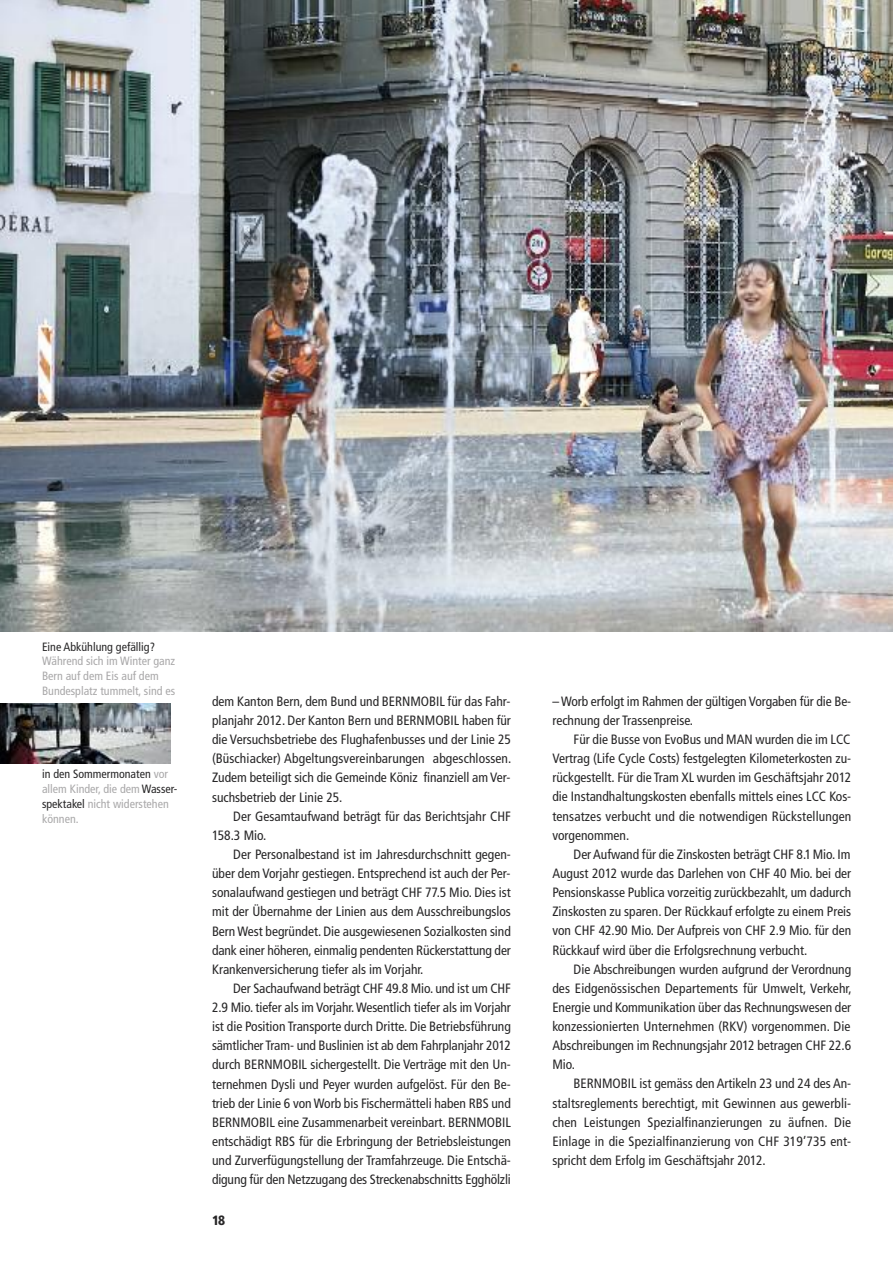
<style>
.page{position:relative;width:893px;height:1263px;background:#fff}
.page>*{position:absolute;margin:0;border:0;box-sizing:border-box;transform-origin:0 0}
.t1{font:condensed 13.5px/19.2px "Frutiger";color:#272627;text-align:justify}
.t2{font:900 condensed 13.5px "Frutiger";color:#272627}
.t3{font:condensed 12px/14.9px "Frutiger";color:#a9a8a9}
.t4{font:condensed 12px "Frutiger";color:#272627}
.s1{color:#272627}
</style>
<div class="page">
<img style="left:0;top:0;width:893px;height:631px">
<img style="left:0;top:703px;width:170px;height:60px">
<p class="t4" style="left:42px;top:641px;width:114px">Eine Abkühlung gefällig?</p>
<p class="t3" style="left:42px;top:655px;width:135px">Während sich im Winter ganz<br>Bern auf dem Eis auf dem<br>Bundesplatz tummelt, sind es</p>
<p class="t3" style="left:42px;top:767px;width:137px"><span class="s1">in den Sommermonaten</span> vor allem Kinder, die dem <span class="s1">Wasser&shy;spektakel</span> nicht widerstehen können.</p>
<p class="t1" style="left:212px;top:693px;width:301px">dem Kanton Bern, dem Bund und BERNMOBIL für das Fahr&shy;planjahr 2012. Der Kanton Bern und BERNMOBIL haben für die Versuchsbetriebe des Flughafenbusses und der Linie 25 (Büschiacker) Abgeltungsvereinbarungen abgeschlossen.<br>Zudem beteiligt sich die Gemeinde Köniz finanziell am Ver&shy;suchsbetrieb der Linie 25.</p>
<p class="t1" style="left:212px;top:807px;width:300px;text-indent:21px">Der Gesamtaufwand beträgt für das Berichtsjahr CHF<br>158.3 Mio.</p>
<p class="t1" style="left:212px;top:846px;width:300px;text-indent:21px">Der Personalbestand ist im Jahresdurchschnitt gegen&shy;über dem Vorjahr gestiegen. Entsprechend ist auch der Per&shy;sonalaufwand gestiegen und beträgt CHF 77.5 Mio. Dies ist mit der Übernahme der Linien aus dem Ausschreibungslos BernWest begründet. Die ausgewiesenen Sozialkosten sind dank einer höheren, einmalig pendenten Rückerstattung der Krankenversicherung tiefer als im Vorjahr.</p>
<p class="t1" style="left:212px;top:980px;width:300px;text-indent:21px">Der Sachaufwand beträgt CHF 49.8 Mio. und ist um CHF 2.9 Mio. tiefer als im Vorjahr.Wesentlich tiefer als im Vorjahr ist die Position Transporte durch Dritte. Die Betriebsführung sämtlicher Tram- und Buslinien ist ab dem Fahrplanjahr 2012 durch BERNMOBIL sichergestellt. Die Verträge mit den Un&shy;ternehmen Dysli und Peyer wurden aufgelöst. Für den Be&shy;trieb der Linie 6 vonWorb bis Fischermätteli haben RBS und BERNMOBIL eine Zusammenarbeit vereinbart. BERNMOBIL entschädigt RBS für die Erbringung der Betriebsleistungen und Zurverfügungstellung der Tramfahrzeuge. Die Entschä&shy;digung für den Netzzugang des Streckenabschnitts Egghölzli</p>
<p class="t2" style="left:212px;top:1214px;width:15px">18</p>
<p class="t1" style="left:552px;top:692px;width:300px">–Worb erfolgt im Rahmen der gültigen Vorgaben für die Be&shy;rechnung der Trassenpreise.</p>
<p class="t1" style="left:552px;top:731px;width:300px;text-indent:21px">Für die Busse von EvoBus und MAN wurden die im LCC Vertrag (Life Cycle Costs) festgelegten Kilometerkosten zu&shy;rückgestellt. Für die Tram XL wurden im Geschäftsjahr 2012 die Instandhaltungskosten ebenfalls mittels eines LCC Kos&shy;tensatzes verbucht und die notwendigen Rückstellungen vorgenommen.</p>
<p class="t1" style="left:552px;top:846px;width:300px;text-indent:21px">Der Aufwand für die Zinskosten beträgt CHF 8.1Mio. Im August 2012 wurde das Darlehen von CHF 40 Mio. bei der Pensionskasse Publica vorzeitig zurückbezahlt, um dadurch Zinskosten zu sparen. Der Rückkauf erfolgte zu einem Preis von CHF 42.90 Mio. Der Aufpreis von CHF 2.9 Mio. für den Rückkauf wird über die Erfolgsrechnung verbucht.</p>
<p class="t1" style="left:552px;top:960px;width:301px;text-indent:21px">Die Abschreibungen wurden aufgrund der Verordnung des Eidgenössischen Departements für Umwelt, Verkehr, Energie und Kommunikation über das Rechnungswesen der konzessionierten Unternehmen (RKV) vorgenommen. Die Abschreibungen im Rechnungsjahr 2012 betragen CHF 22.6<br>Mio.</p>
<p class="t1" style="left:552px;top:1075px;width:300px;text-indent:21px">BERNMOBIL ist gemäss den Artikeln 23 und 24 des An&shy;staltsreglements berechtigt, mit Gewinnen aus gewerbli&shy;chen Leistungen Spezialfinanzierungen zu äufnen. Die Einlage in die Spezialfinanzierung von CHF 319’735 ent&shy;spricht dem Erfolg im Geschäftsjahr 2012.</p>
</div>
